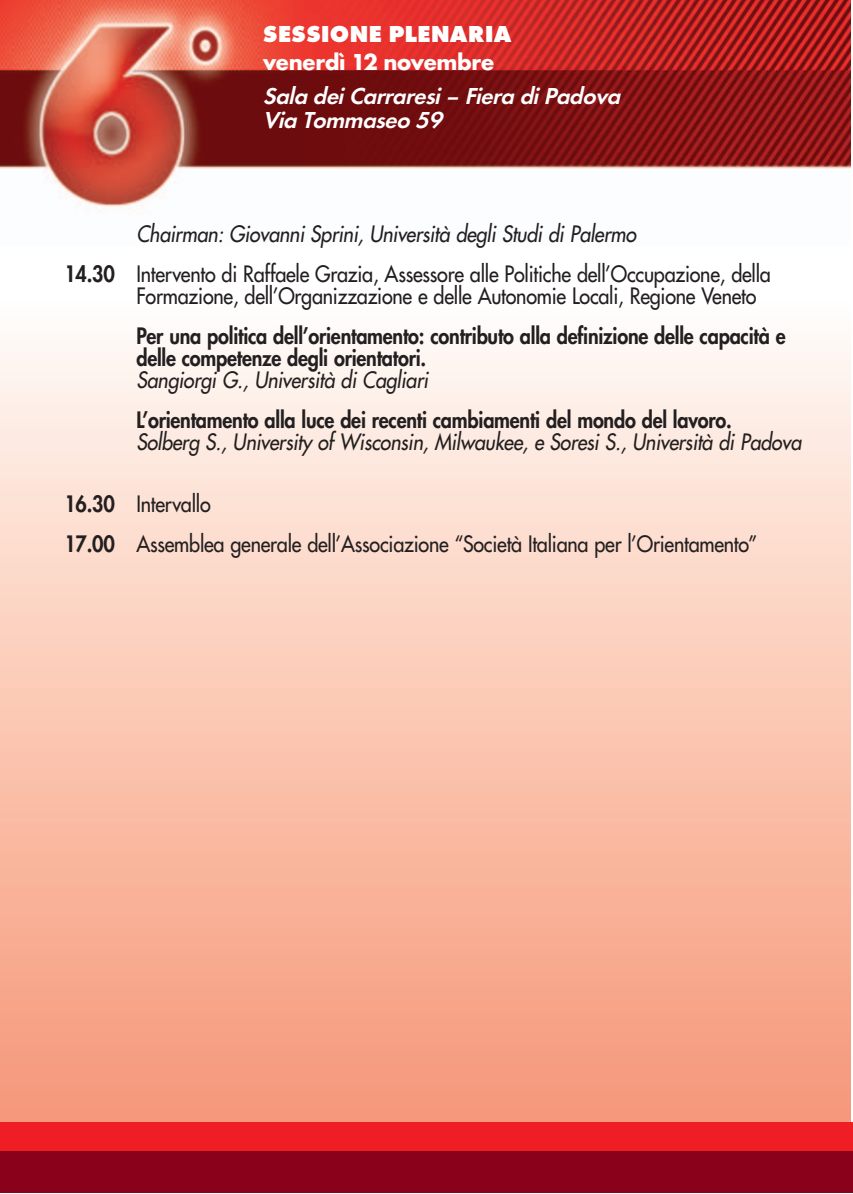
<style>
.page{position:relative;width:853px;height:1194px;background:#fff}
.page>*{position:absolute;margin:0;border:0;box-sizing:border-box;transform-origin:0 0}
.t1{font:italic 600 24px/24px "Futura T";color:#fff}
.t2{font:700 24px "Futura T";letter-spacing:-.025em;color:#fff}
.t3{font:800 24px "Futura T";color:#fff}
.t4{font:22px/40px "Futura";letter-spacing:-.01em;color:#231f20;scale:.9 1}
.t5{font:800 22px/22px "Futura";letter-spacing:-.01em;color:#231f20;scale:.9 1}
.t6{font:italic 22px "Futura";letter-spacing:-.01em;color:#231f20;scale:.9 1}
.s1{font-style:italic}
.s2{font-weight:800}
</style>
<div class="page">
<img style="left:0;top:0;width:850px;height:208px">
<div style="left:0;top:303px;width:850px;height:824px;background:linear-gradient(to bottom,#fffcf7,#f69575)"></div>
<div style="left:0;top:1123px;width:852px;height:51px;background:#ee1e24"></div>
<div style="left:0;top:1151px;width:852px;height:41px;background:#8a011c"></div>
<p class="t3" style="left:263px;top:25px;width:250px">SESSIONE PLENARIA</p>
<p class="t2" style="left:263px;top:52px;width:233px">venerdì 12 novembre</p>
<p class="t1" style="left:263px;top:86px;width:364px">Sala deiCarraresi– Fiera diPadova<br>Via Tommaseo 59</p>
<p class="t4" style="left:64px;top:216px;width:786px;text-indent:72px"><span class="s1">Chairman: Giovanni Sprini, Università degli Studi di Palermo<br></span><span class="s2">14.30</span> Intervento di Raffaele Grazia, Assessore alle Politiche dell’Occupazione, della</p>
<p class="t4" style="left:136px;top:278px;width:690px">Formazione, dell’Organizzazione e delle Autonomie Locali, Regione Veneto</p>
<p class="t5" style="left:136px;top:327px;width:723px">Per una politica dell’orientamento: contributo alla definizione delle capacità e delle competenze degli orientatori.</p>
<p class="t6" style="left:136px;top:369px;width:326px">Sangiorgi G., Università di Cagliari</p>
<p class="t5" style="left:136px;top:411px;width:663px">L’orientamento alla luce dei recenti cambiamenti del mondo del lavoro.</p>
<p class="t6" style="left:136px;top:431px;width:740px">Solberg S., University of Wisconsin, Milwaukee, e Soresi S., Università di Padova</p>
<p class="t4" style="left:64px;top:486px;width:772px"><span class="s2">16.30</span> Intervallo<br><span class="s2">17.00</span> Assemblea generale dell’Associazione “Società Italiana per l’Orientamento”</p>
</div>
